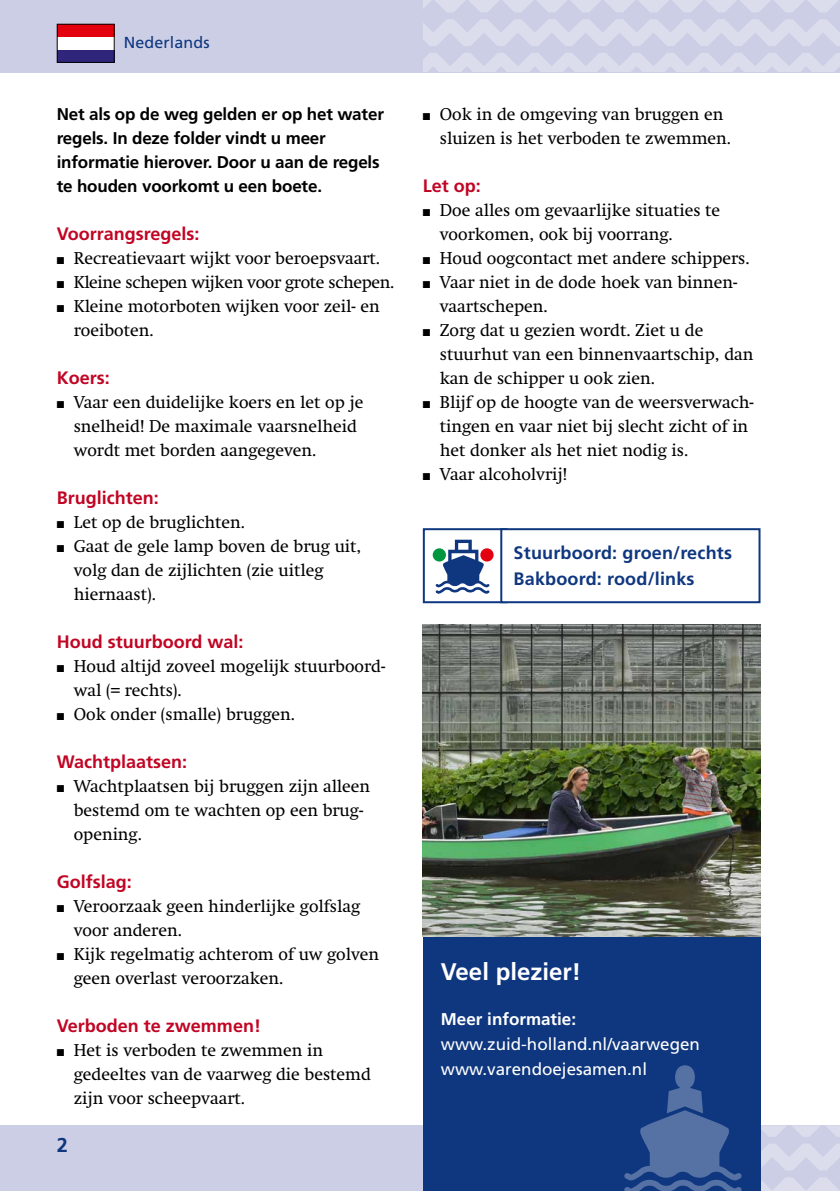
<style>
.page{position:relative;width:840px;height:1191px;background:#fff}
.page>*{position:absolute;margin:0;border:0;box-sizing:border-box;transform-origin:0 0}
.t1{font:700 24px "Frutiger LT Std";color:#fff}
.t2{font:700 20px "Frutiger LT Std";color:#0f377f}
.t3{font:700 18px "Frutiger LT Std";color:#c10524}
.t4{font:700 18px/26px "Frutiger LT Std";letter-spacing:.01em;color:#0f377f}
.t5{font:17px/24px "Swift Os F";color:#000}
.t6{font:700 17px/24px "Frutiger LT Std";letter-spacing:-.01em;color:#000}
.t7{font:17px/25px "Frutiger LT Std";color:#fff}
.t8{font:17px "Swift Os F";letter-spacing:-.02em;color:#000}
.t9{font:700 17px "Frutiger LT Std";color:#fff}
.t10{font:16px "Frutiger LT Std";letter-spacing:.01em;color:#0f377f}
</style>
<div class="page">
<div style="left:0;top:0;width:839px;height:72px;background:#cccee5"></div>
<svg style="left:423px;top:53px;width:416px;height:19px"></svg>
<svg style="left:423px;top:0;width:415px;height:12px"></svg>
<svg style="left:423px;top:19px;width:416px;height:27px"></svg>
<div style="left:0;top:1125px;width:839px;height:66px;background:#cccee5"></div>
<div style="left:57px;top:24px;width:57px;height:38px;background:#2f267b"></div>
<div style="left:57px;top:24px;width:57px;height:26px;background:#fff"></div>
<div style="left:57px;top:24px;width:57px;height:13px;background:#e3000f"></div>
<div style="left:422px;top:936px;width:338px;height:255px;background:#0f377f"></div>
<svg style="left:422px;top:1065px;width:417px;height:126px"></svg>
<img style="left:422px;top:624px;width:338px;height:312px">
<svg style="left:435px;top:539px;width:54px;height:55px"></svg>
<div style="left:480px;top:548px;width:13px;height:13px;background:#e3000f;border-radius:50%"></div>
<div style="left:432px;top:548px;width:13px;height:13px;background:#00963f;border-radius:50%"></div>
<div style="left:422px;top:528px;width:85px;height:75px;border:2px solid #0f377f"></div>
<div style="left:501px;top:529px;width:258px;height:73px;background:#fff"></div>
<div style="left:500px;top:528px;width:260px;height:75px;border:2px solid #0f377f"></div>
<p class="t10" style="left:124px;top:33px;width:87px">Nederlands</p>
<p class="t6" style="left:57px;top:102px;width:328px">Net als op de weg gelden er op het water regels. In deze folder vindt u meer informatie hierover. Door u aan de regels te houden voorkomt u een boete.</p>
<p class="t3" style="left:57px;top:223px;width:144px">Voorrangsregels:</p>
<p class="t5" style="left:57px;top:246px;width:325px">■ Recreatievaart wijkt voor beroepsvaart.</p>
<p class="t8" style="left:57px;top:272px;width:339px">■ Kleine schepen wijken voor grote schepen.</p>
<p class="t5" style="left:74px;top:294px;width:307px;text-indent:-17px">■ Kleine motorboten wijken voor zeil- en roeiboten.</p>
<p class="t3" style="left:57px;top:367px;width:55px">Koers:</p>
<p class="t5" style="left:74px;top:390px;width:291px;text-indent:-17px">■ Vaar een duidelijke koers en let op je snelheid! De maximale vaarsnelheid wordt met borden aangegeven.</p>
<p class="t3" style="left:57px;top:487px;width:104px">Bruglichten:</p>
<p class="t5" style="left:57px;top:510px;width:190px">■ Let op de bruglichten.</p>
<p class="t5" style="left:74px;top:534px;width:289px;text-indent:-17px">■ Gaat de gele lamp boven de brug uit, volg dan de zijlichten (zie uitleg hiernaast).</p>
<p class="t3" style="left:57px;top:631px;width:188px">Houd stuurboord wal:</p>
<p class="t5" style="left:74px;top:654px;width:313px;text-indent:-17px">■ Houd altijd zoveel mogelijk stuurboord&shy;wal (= rechts).</p>
<p class="t5" style="left:57px;top:702px;width:240px">■ Ook onder (smalle) bruggen.</p>
<p class="t3" style="left:57px;top:751px;width:132px">Wachtplaatsen:</p>
<p class="t5" style="left:74px;top:774px;width:298px;text-indent:-17px">■ Wachtplaatsen bij bruggen zijn alleen bestemd om te wachten op een brug&shy;opening.</p>
<p class="t3" style="left:57px;top:871px;width:77px">Golfslag:</p>
<p class="t5" style="left:74px;top:894px;width:288px;text-indent:-17px">■ Veroorzaak geen hinderlijke golfslag voor anderen.</p>
<p class="t5" style="left:74px;top:942px;width:307px;text-indent:-17px">■ Kijk regelmatig achterom of uw golven geen overlast veroorzaken.</p>
<p class="t3" style="left:57px;top:1015px;width:206px">Verboden te zwemmen!</p>
<p class="t5" style="left:74px;top:1038px;width:298px;text-indent:-17px">■ Het is verboden te zwemmen in gedeeltes van de vaarweg die bestemd zijn voor scheepvaart.</p>
<p class="t2" style="left:57px;top:1133px;width:13px">2</p>
<p class="t5" style="left:439px;top:102px;width:293px;text-indent:-17px">■ Ook in de omgeving van bruggen en sluizen is het verboden te zwemmen.</p>
<p class="t3" style="left:422px;top:175px;width:60px">Let op:</p>
<p class="t5" style="left:439px;top:198px;width:282px;text-indent:-17px">■ Doe alles om gevaarlijke situaties te voorkomen, ook bij voorrang.</p>
<p class="t5" style="left:422px;top:246px;width:328px">■ Houd oogcontact met andere schippers.</p>
<p class="t5" style="left:439px;top:270px;width:299px;text-indent:-17px">■ Vaar niet in de dode hoek van binnen&shy;vaartschepen.</p>
<p class="t5" style="left:439px;top:318px;width:315px;text-indent:-17px">■ Zorg dat u gezien wordt. Ziet u de stuurhut van een binnenvaartschip, dan kan de schipper u ook zien.</p>
<p class="t5" style="left:439px;top:390px;width:315px;text-indent:-17px">■ Blijf op de hoogte van de weersverwach&shy;tingen en vaar niet bij slecht zicht of in het donker als het niet nodig is.</p>
<p class="t5" style="left:422px;top:462px;width:146px">■ Vaar alcoholvrij!</p>
<p class="t4" style="left:513px;top:540px;width:220px">Stuurboord: groen/rechts<br>Bakboord: rood/links</p>
<h1 class="t1" style="left:440px;top:957px;width:142px">Veel plezier!</h1>
<p class="t9" style="left:440px;top:1009px;width:137px">Meer informatie:</p>
<p class="t7" style="left:440px;top:1032px;width:260px">www.zuid-holland.nl/vaarwegen www.varendoejesamen.nl</p>
</div>
